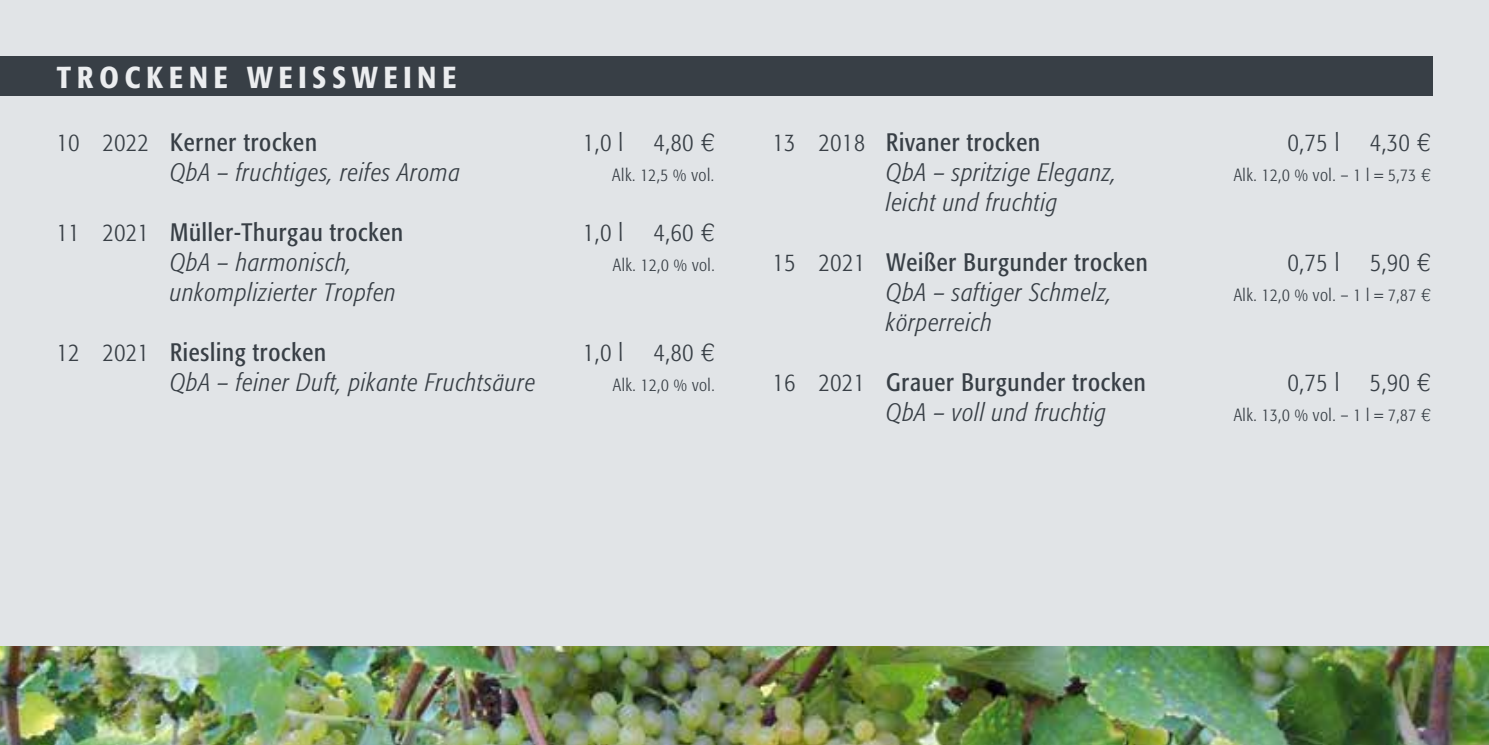
<style>
.page{position:relative;width:1489px;height:745px;background:#fff}
.page>*{position:absolute;margin:0;border:0;box-sizing:border-box;transform-origin:0 0}
.t1{font:500 30px "Formata Condensed BQ";letter-spacing:.2em;color:#ebedef}
.t2{font:italic 300 25px "Formata Condensed BQ";letter-spacing:.03em;color:#383f46}
.t3{font:25px "Formata Condensed BQ";letter-spacing:.03em;color:#383f46}
.t4{font:300 25px "Formata Condensed BQ";letter-spacing:.03em;color:#383f46}
.t5{font:300 17.5px "Formata Condensed BQ";letter-spacing:.03em;color:#383f46}
.s1{font-weight:300}
.s2{font-family:"Helvetica"}
</style>
<div class="page">
<div style="left:0;top:0;width:1488px;height:744px;background:#e1e4e7"></div>
<div style="left:0;top:57px;width:1431px;height:39px;background:#383f46"></div>
<img style="left:0;top:646px;width:1488px;height:98px">
<p class="t1" style="left:57px;top:59px;width:401px">TROCKENE WEISSWEINE</p>
<p class="t3" style="left:57px;top:127px;width:262px"><span class="s1">10 2022</span> Kerner trocken</p>
<p class="t4" style="left:583px;top:128px;width:133px">1,0 l 4,80 <span class="s2">€</span></p>
<p class="t2" style="left:170px;top:158px;width:291px">QbA – fruchtiges, reifes Aroma</p>
<p class="t5" style="left:612px;top:165px;width:103px">Alk. 12,5 % vol.</p>
<p class="t3" style="left:57px;top:217px;width:348px"><span class="s1">11 2021</span> Müller-Thurgau trocken</p>
<p class="t4" style="left:583px;top:218px;width:133px">1,0 l 4,60 <span class="s2">€</span></p>
<p class="t2" style="left:170px;top:248px;width:183px">QbA – harmonisch,</p>
<p class="t5" style="left:612px;top:255px;width:103px">Alk. 12,0 % vol.</p>
<p class="t2" style="left:170px;top:278px;width:227px">unkomplizierter Tropfen</p>
<p class="t3" style="left:57px;top:337px;width:271px"><span class="s1">12 2021</span> Riesling trocken</p>
<p class="t4" style="left:583px;top:338px;width:133px">1,0 l 4,80 <span class="s2">€</span></p>
<p class="t2" style="left:170px;top:368px;width:367px">QbA – feiner Duft, pikante Fruchtsäure</p>
<p class="t5" style="left:612px;top:375px;width:103px">Alk. 12,0 % vol.</p>
<p class="t3" style="left:772px;top:127px;width:269px"><span class="s1">13 2018</span> Rivaner trocken</p>
<p class="t4" style="left:1287px;top:128px;width:145px">0,75 l 4,30 <span class="s2">€</span></p>
<p class="t2" style="left:886px;top:158px;width:232px">QbA – spritzige Eleganz,</p>
<p class="t5" style="left:1233px;top:165px;width:199px">Alk. 12,0 % vol. – 1 l = 5,73 <span class="s2">€</span></p>
<p class="t2" style="left:886px;top:188px;width:173px">leicht und fruchtig</p>
<p class="t3" style="left:772px;top:247px;width:376px"><span class="s1">15 2021</span> Weißer Burgunder trocken</p>
<p class="t4" style="left:1287px;top:248px;width:145px">0,75 l 5,90 <span class="s2">€</span></p>
<p class="t2" style="left:886px;top:278px;width:227px">QbA – saftiger Schmelz,</p>
<p class="t5" style="left:1233px;top:285px;width:199px">Alk. 12,0 % vol. – 1 l = 7,87 <span class="s2">€</span></p>
<p class="t2" style="left:886px;top:308px;width:107px">körperreich</p>
<p class="t3" style="left:772px;top:367px;width:374px"><span class="s1">16 2021</span> Grauer Burgunder trocken</p>
<p class="t4" style="left:1287px;top:368px;width:145px">0,75 l 5,90 <span class="s2">€</span></p>
<p class="t2" style="left:886px;top:398px;width:222px">QbA – voll und fruchtig</p>
<p class="t5" style="left:1233px;top:405px;width:199px">Alk. 13,0 % vol. – 1 l = 7,87 <span class="s2">€</span></p>
</div>
